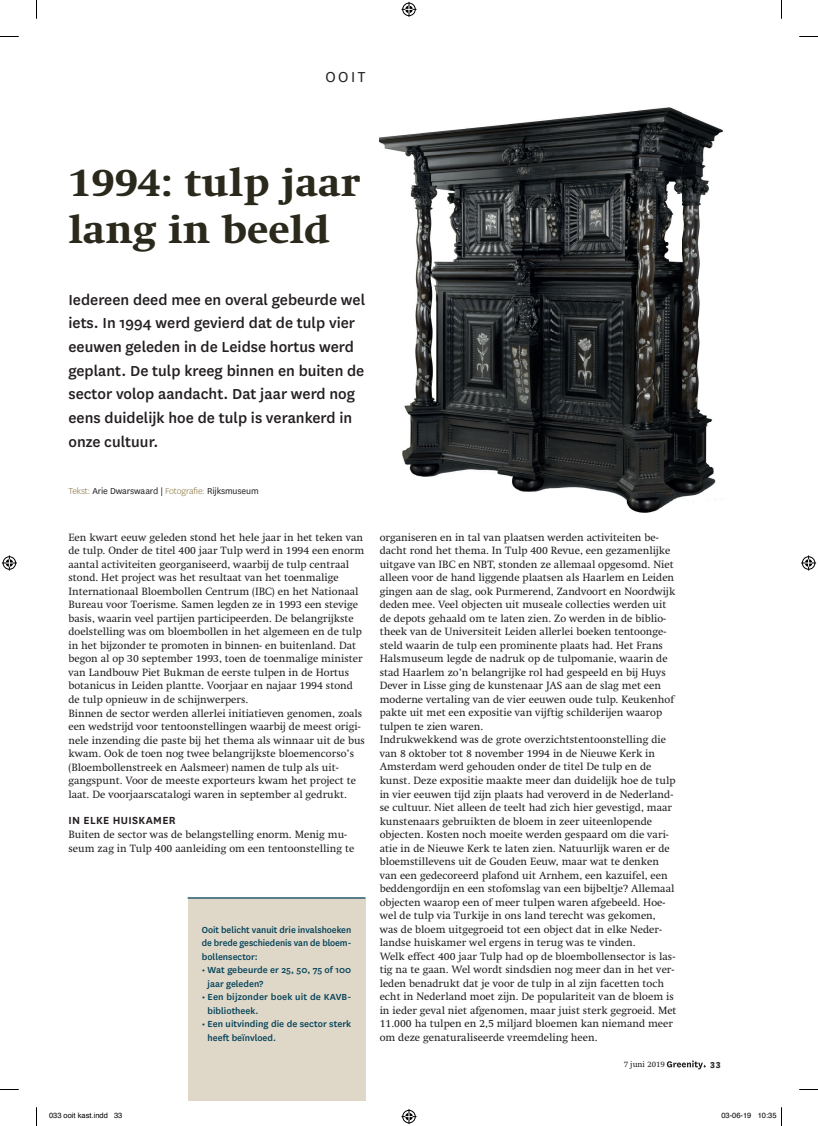
<style>
.page{position:relative;width:818px;height:1126px;background:#fff}
.page>*{position:absolute;margin:0;border:0;box-sizing:border-box;transform-origin:0 0}
.t1{font:800 40px/46.2px "Swift LT Pro";color:#2a291c}
.t2{font:500 16.88px/23.6px "National";color:#231f20}
.t3{font:16.88px "National";color:#231f20}
.t4{font:600 12px "National";letter-spacing:.03em;color:#231f20}
.t5{font:10.75px/13.5px "Swift LT Pro";color:#231f20}
.t6{font:500 10.25px/13.5px "National";color:#004058}
.t7{font:10px "National";letter-spacing:-.01em;color:#231f20}
.t8{font:700 10px "National";color:#231f20}
.t9{font:8.12px "Swift LT Pro";color:#231f20}
.t10{font:7.5px "Helvetica";color:#000}
.s1{font-weight:300;color:#83703b}
</style>
<div class="page">
<svg style="left:666px;top:1060px;width:40px;height:10px"></svg>
<div style="left:187px;top:897px;width:178px;height:202px;background:#dfd7c7"></div>
<hr style="left:187px;top:897px;width:178px;height:1px;background:#004058">
<img style="left:379px;top:107px;width:344px;height:405px">
<svg style="left:0;top:36px;width:19px;height:1px"></svg>
<svg style="left:799px;top:36px;width:18px;height:1px"></svg>
<svg style="left:0;top:1089px;width:19px;height:1px"></svg>
<svg style="left:799px;top:1089px;width:18px;height:1px"></svg>
<svg style="left:36px;top:0;width:1px;height:19px"></svg>
<svg style="left:36px;top:1107px;width:1px;height:18px"></svg>
<svg style="left:401px;top:2px;width:15px;height:15px"></svg>
<svg style="left:401px;top:1109px;width:15px;height:14px"></svg>
<svg style="left:2px;top:555px;width:15px;height:15px"></svg>
<svg style="left:801px;top:555px;width:14px;height:15px"></svg>
<h2 class="t3" style="left:325px;top:65px;width:42px">OOIT</h2>
<h1 class="t1" style="left:68px;top:159px;width:294px">1994: tulp jaar lang in beeld</h1>
<p class="t2" style="left:68px;top:287px;width:298px">Iedereen deed mee en overal gebeurde wel iets. In 1994 werd gevierd dat de tulp vier eeuwen geleden in de Leidse hortus werd geplant. De tulp kreeg binnen en buiten de sector volop aandacht. Dat jaar werd nog eens duidelijk hoe de tulp is verankerd in onze cultuur.</p>
<p class="t7" style="left:68px;top:484px;width:192px"><span class="s1">Tekst:</span> Arie Dwarswaard | <span class="s1">Fotografie:</span> Rijksmuseum</p>
<p class="t5" style="left:68px;top:530px;width:298px">Een kwart eeuw geleden stond het hele jaar in het teken van de tulp. Onder de titel 400 jaar Tulp werd in 1994 een enorm aantal activiteiten georganiseerd, waarbĳ de tulp centraal stond. Het project was het resultaat van het toenmalige Internationaal Bloembollen Centrum (IBC) en het Nationaal Bureau voor Toerisme. Samen legden ze in 1993 een stevige basis, waarin veel partĳen participeerden. De belangrĳkste doelstelling was om bloembollen in het algemeen en de tulp in het bĳzonder te promoten in binnen- en buitenland. Dat begon al op 30 september 1993, toen de toenmalige minister van Landbouw Piet Bukman de eerste tulpen in de Hortus botanicus in Leiden plantte. Voorjaar en najaar 1994 stond de tulp opnieuw in de schĳnwerpers.<br>Binnen de sector werden allerlei initiatieven genomen, zoals een wedstrĳd voor tentoonstellingen waarbĳ de meest origi&shy;nele inzending die paste bĳ het thema als winnaar uit de bus kwam. Ook de toen nog twee belangrĳkste bloemencorso’s (Bloembollenstreek en Aalsmeer) namen de tulp als uit&shy;gangspunt. Voor de meeste exporteurs kwam het project te laat. De voorjaarscatalogi waren in september al gedrukt.</p>
<p class="t4" style="left:68px;top:812px;width:109px">IN ELKE HUISKAMER</p>
<p class="t5" style="left:68px;top:827px;width:287px">Buiten de sector was de belangstelling enorm. Menig mu&shy;seum zag in Tulp 400 aanleiding om een tentoonstelling te</p>
<p class="t6" style="left:202px;top:922px;width:151px;text-align:justify">Ooit belicht vanuit drie invalshoeken de brede geschiedenis van de bloem&shy;bollensector:</p>
<p class="t6" style="left:207px;top:962px;width:145px;text-indent:-6px">• Wat gebeurde er 25, 50, 75 of 100 jaar geleden?</p>
<p class="t6" style="left:207px;top:989px;width:145px;text-indent:-6px">• Een bijzonder boek uit de KAVB&shy;bibliotheek.</p>
<p class="t6" style="left:207px;top:1016px;width:145px;text-indent:-6px">• Een uitvinding die de sector sterk heeft beïnvloed.</p>
<p class="t5" style="left:379px;top:530px;width:298px">organiseren en in tal van plaatsen werden activiteiten be&shy;dacht rond het thema. In Tulp 400 Revue, een gezamenlĳke uitgave van IBC en NBT, stonden ze allemaal opgesomd. Niet alleen voor de hand liggende plaatsen als Haarlem en Leiden gingen aan de slag, ook Purmerend, Zandvoort en Noordwĳk deden mee. Veel objecten uit museale collecties werden uit de depots gehaald om te laten zien. Zo werden in de biblio&shy;theek van de Universiteit Leiden allerlei boeken tentoonge&shy;steld waarin de tulp een prominente plaats had. Het Frans Halsmuseum legde de nadruk op de tulpomanie, waarin de stad Haarlem zo’n belangrĳke rol had gespeeld en bĳ Huys Dever in Lisse ging de kunstenaar JAS aan de slag met een moderne vertaling van de vier eeuwen oude tulp. Keukenhof pakte uit met een expositie van vĳftig schilderĳen waarop tulpen te zien waren.<br>Indrukwekkend was de grote overzichtstentoonstelling die van 8 oktober tot 8 november 1994 in de Nieuwe Kerk in Amsterdam werd gehouden onder de titel De tulp en de kunst. Deze expositie maakte meer dan duidelĳk hoe de tulp in vier eeuwen tĳd zĳn plaats had veroverd in de Nederland&shy;se cultuur. Niet alleen de teelt had zich hier gevestigd, maar kunstenaars gebruikten de bloem in zeer uiteenlopende objecten. Kosten noch moeite werden gespaard om die vari&shy;atie in de Nieuwe Kerk te laten zien. Natuurlĳk waren er de bloemstillevens uit de Gouden Eeuw, maar wat te denken van een gedecoreerd plafond uit Arnhem, een kazuifel, een beddengordĳn en een stofomslag van een bĳbeltje? Allemaal objecten waarop een of meer tulpen waren afgebeeld. Hoe&shy;wel de tulp via Turkĳe in ons land terecht was gekomen, was de bloem uitgegroeid tot een object dat in elke Neder&shy;landse huiskamer wel ergens in terug was te vinden.<br>Welk effect 400 jaar Tulp had op de bloembollensector is las&shy;tig na te gaan. Wel wordt sindsdien nog meer dan in het ver&shy;leden benadrukt dat je voor de tulp in al zĳn facetten toch echt in Nederland moet zĳn. De populariteit van de bloem is in ieder geval niet afgenomen, maar juist sterk gegroeid. Met 11.000 ha tulpen en 2,5 miljard bloemen kan niemand meer om deze genaturaliseerde vreemdeling heen.</p>
<p class="t9" style="left:623px;top:1059px;width:43px">7 juni 2019</p>
<p class="t8" style="left:709px;top:1057px;width:13px">33</p>
<p class="t10" style="left:49px;top:1109px;width:75px">033 ooit kast.indd 33</p>
<p class="t10" style="left:721px;top:1109px;width:57px">03-06-19 10:35</p>
</div>
